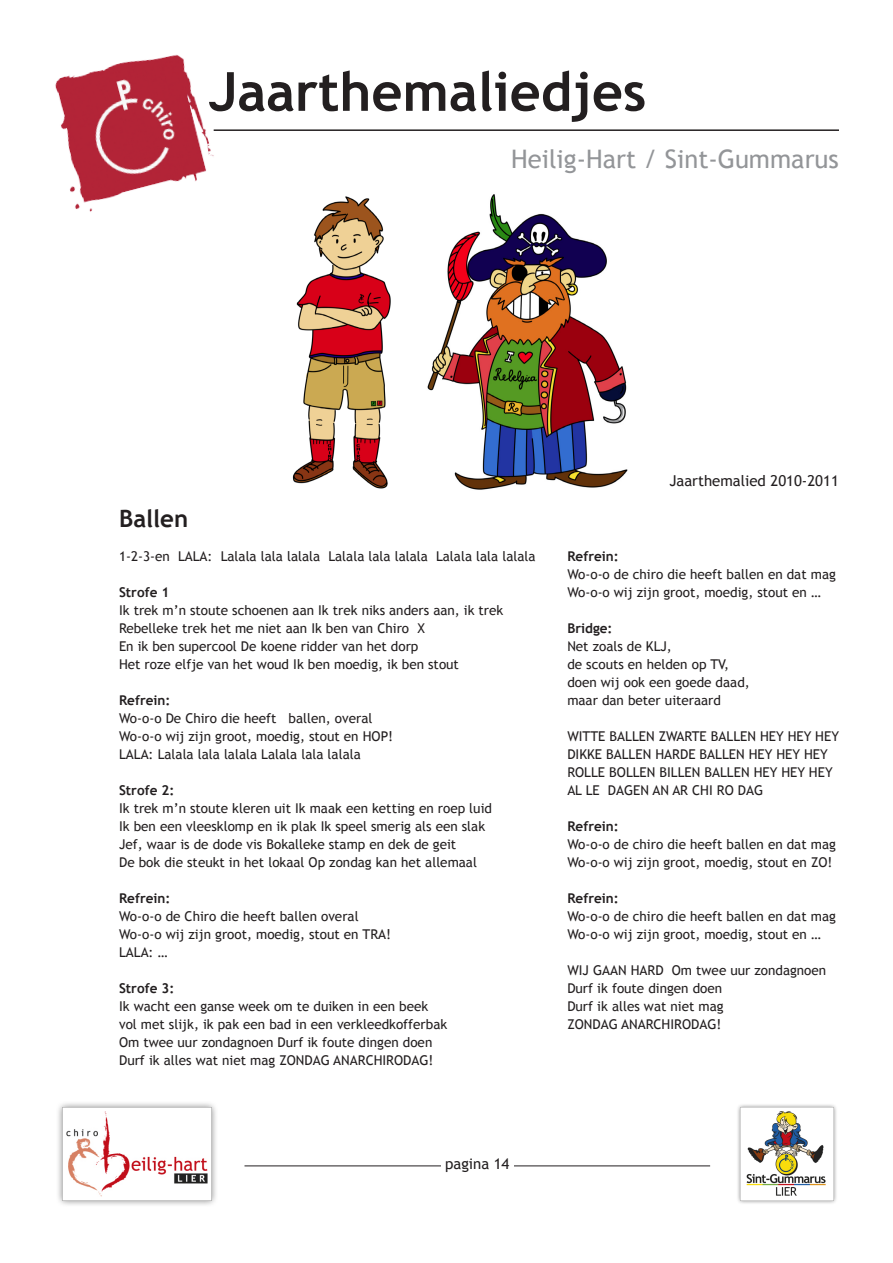
<style>
.page{position:relative;width:893px;height:1263px;background:#fff}
.page>*{position:absolute;margin:0;border:0;box-sizing:border-box;transform-origin:0 0}
.t1{font:700 54px "Trebuchet MS";color:#231f20}
.t2{font:25.5px "Trebuchet MS";color:#939598}
.t3{font:700 24px "Trebuchet MS";color:#231f20}
.t4{font:15px "Trebuchet MS";color:#231f20}
.t5{font:13.5px "Trebuchet MS";color:#231f20}
.t6{font:700 13.5px "Trebuchet MS";color:#231f20}
</style>
<div class="page">
<img style="left:55px;top:54px;width:159px;height:158px">
<img style="left:58px;top:1103px;width:158px;height:102px">
<img style="left:737px;top:1104px;width:100px;height:100px">
<hr style="left:214px;top:129px;width:625px;height:2px;background:#231f20">
<hr style="left:244px;top:1165px;width:466px;height:1px;background:#231f20">
<div style="left:441px;top:1154px;width:73px;height:19px;background:#fff"></div>
<img style="left:292px;top:196px;width:99px;height:293px">
<img style="left:427px;top:194px;width:201px;height:296px">
<p class="t1" style="left:209px;top:58px;width:439px">Jaarthemaliedjes</p>
<p class="t2" style="left:511px;top:144px;width:329px">Heilig-Hart / Sint-Gummarus</p>
<p class="t3" style="left:119px;top:503px;width:71px">Ballen</p>
<p class="t5" style="left:119px;top:549px;width:418px">1-2-3-en LALA: Lalala lala lalala Lalala lala lalala Lalala lala lalala</p>
<p class="t6" style="left:119px;top:584px;width:52px">Strofe 1</p>
<p class="t5" style="left:119px;top:603px;width:386px">Ik trek m’n stoute schoenen aan Ik trek niks anders aan, ik trek</p>
<p class="t5" style="left:119px;top:621px;width:307px">Rebelleke trek het me niet aan Ik ben van Chiro X</p>
<p class="t5" style="left:119px;top:639px;width:301px">En ik ben supercool De koene ridder van het dorp</p>
<p class="t5" style="left:119px;top:657px;width:341px">Het roze elfje van het woud Ik ben moedig, ik ben stout</p>
<p class="t6" style="left:119px;top:692px;width:53px">Refrein:</p>
<p class="t5" style="left:119px;top:711px;width:255px">Wo-o-o De Chiro die heeft ballen, overal</p>
<p class="t5" style="left:119px;top:729px;width:276px">Wo-o-o wij zijn groot, moedig, stout en HOP!</p>
<p class="t5" style="left:119px;top:747px;width:243px">LALA: Lalala lala lalala Lalala lala lalala</p>
<p class="t6" style="left:119px;top:782px;width:57px">Strofe 2:</p>
<p class="t5" style="left:119px;top:801px;width:374px">Ik trek m’n stoute kleren uit Ik maak een ketting en roep luid</p>
<p class="t5" style="left:119px;top:819px;width:368px">Ik ben een vleesklomp en ik plak Ik speel smerig als een slak</p>
<p class="t5" style="left:119px;top:837px;width:339px">Jef, waar is de dode vis Bokalleke stamp en dek de geit</p>
<p class="t5" style="left:119px;top:855px;width:359px">De bok die steukt in het lokaal Op zondag kan het allemaal</p>
<p class="t6" style="left:119px;top:890px;width:53px">Refrein:</p>
<p class="t5" style="left:119px;top:909px;width:241px">Wo-o-o de Chiro die heeft ballen overal</p>
<p class="t5" style="left:119px;top:927px;width:274px">Wo-o-o wij zijn groot, moedig, stout en TRA!</p>
<p class="t5" style="left:119px;top:945px;width:50px">LALA: …</p>
<p class="t6" style="left:119px;top:980px;width:57px">Strofe 3:</p>
<p class="t5" style="left:119px;top:999px;width:311px">Ik wacht een ganse week om te duiken in een beek</p>
<p class="t5" style="left:119px;top:1017px;width:330px">vol met slijk, ik pak een bad in een verkleedkofferbak</p>
<p class="t5" style="left:119px;top:1035px;width:315px">Om twee uur zondagnoen Durf ik foute dingen doen</p>
<p class="t5" style="left:119px;top:1053px;width:316px">Durf ik alles wat niet mag ZONDAG ANARCHIRODAG!</p>
<p class="t4" style="left:669px;top:472px;width:171px">Jaarthemalied 2010-2011</p>
<p class="t6" style="left:567px;top:548px;width:53px">Refrein:</p>
<p class="t5" style="left:567px;top:567px;width:270px">Wo-o-o de chiro die heeft ballen en dat mag</p>
<p class="t5" style="left:567px;top:585px;width:255px">Wo-o-o wij zijn groot, moedig, stout en …</p>
<p class="t6" style="left:567px;top:620px;width:47px">Bridge:</p>
<p class="t5" style="left:567px;top:639px;width:106px">Net zoals de KLJ,</p>
<p class="t5" style="left:567px;top:657px;width:163px">de scouts en helden op TV,</p>
<p class="t5" style="left:567px;top:675px;width:184px">doen wij ook een goede daad,</p>
<p class="t5" style="left:567px;top:693px;width:155px">maar dan beter uiteraard</p>
<p class="t5" style="left:567px;top:729px;width:273px">WITTE BALLEN ZWARTE BALLEN HEY HEY HEY</p>
<p class="t5" style="left:567px;top:747px;width:262px">DIKKE BALLEN HARDE BALLEN HEY HEY HEY</p>
<p class="t5" style="left:567px;top:765px;width:267px">ROLLE BOLLEN BILLEN BALLEN HEY HEY HEY</p>
<p class="t5" style="left:567px;top:783px;width:197px">AL LE DAGEN AN AR CHI RO DAG</p>
<p class="t6" style="left:567px;top:818px;width:53px">Refrein:</p>
<p class="t5" style="left:567px;top:837px;width:270px">Wo-o-o de chiro die heeft ballen en dat mag</p>
<p class="t5" style="left:567px;top:855px;width:267px">Wo-o-o wij zijn groot, moedig, stout en ZO!</p>
<p class="t6" style="left:567px;top:890px;width:53px">Refrein:</p>
<p class="t5" style="left:567px;top:909px;width:270px">Wo-o-o de chiro die heeft ballen en dat mag</p>
<p class="t5" style="left:567px;top:927px;width:255px">Wo-o-o wij zijn groot, moedig, stout en …</p>
<p class="t5" style="left:567px;top:963px;width:260px">WIJ GAAN HARD Om twee uur zondagnoen</p>
<p class="t5" style="left:567px;top:981px;width:156px">Durf ik foute dingen doen</p>
<p class="t5" style="left:567px;top:999px;width:158px">Durf ik alles wat niet mag</p>
<p class="t5" style="left:567px;top:1017px;width:156px">ZONDAG ANARCHIRODAG!</p>
<p class="t4" style="left:445px;top:1155px;width:66px">pagina 14</p>
</div>
